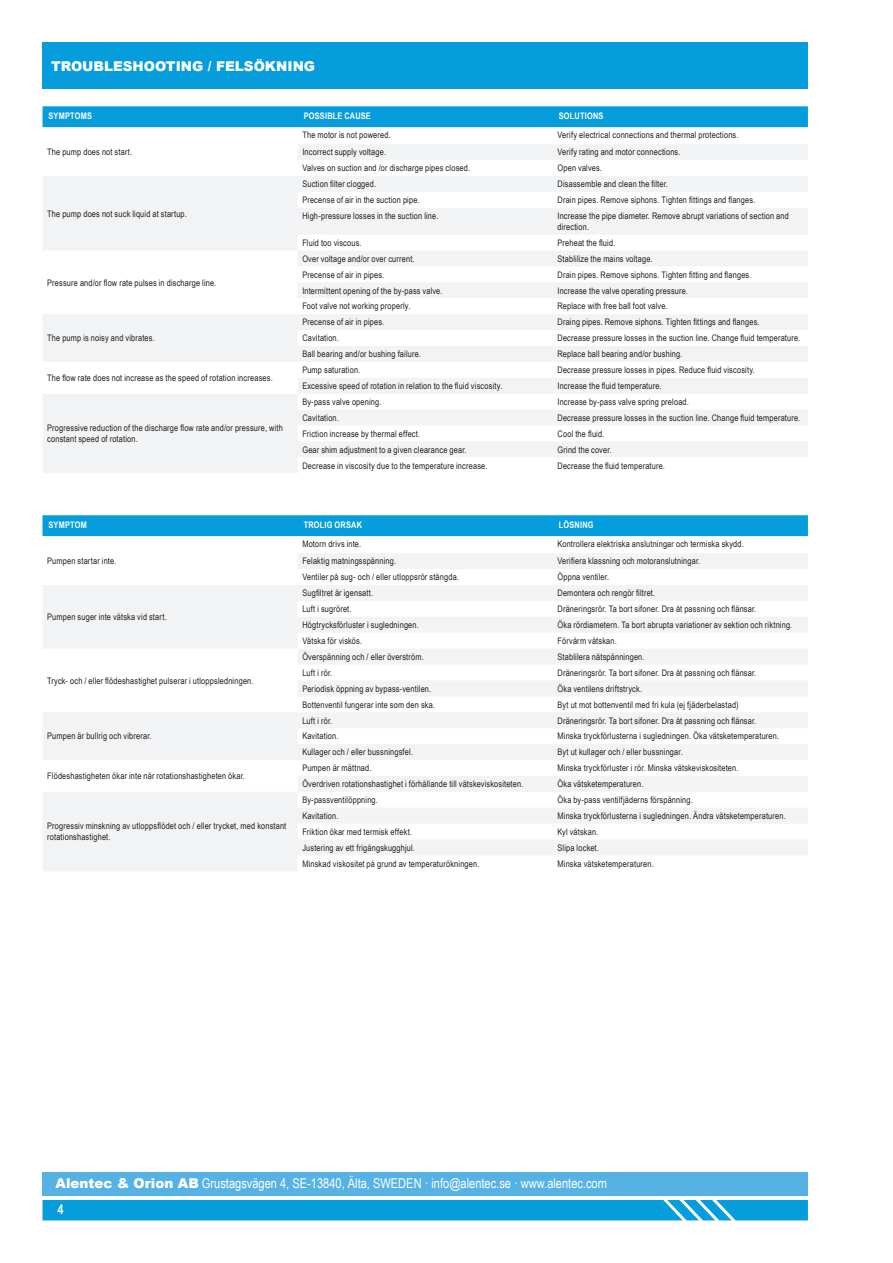
<style>
.page{position:relative;width:893px;height:1263px;background:#fff}
.page>*{position:absolute;margin:0;border:0;box-sizing:border-box;transform-origin:0 0}
.t1{font:13.5px/26.4px "Arial Narrow";color:#fff}
.titulos_apartados{font:900 13.5px "Arial";color:#fff}
.t2{font:9px/10.8px "Arial Narrow";letter-spacing:.02em;color:#231f20}
.t3{font:700 9px "Arial Narrow";letter-spacing:.025em;color:#fff}
.s1{font-family:"Arial";font-weight:900}
.s2{font-weight:700}
</style>
<div class="page">
<div style="left:43px;top:1200px;width:765px;height:20px;background:#069ddc"></div>
<div style="left:43px;top:1172px;width:765px;height:24px;background:#57b2e4"></div>
<div style="left:43px;top:43px;width:765px;height:46px;background:#069ddc"></div>
<div style="left:43px;top:106px;width:765px;height:21px;background:#069ddc"></div>
<svg style="left:43px;top:145px;width:765px;height:328px;fill:#f2f3f4"></svg>
<div style="left:43px;top:515px;width:765px;height:21px;background:#069ddc"></div>
<svg style="left:43px;top:553px;width:765px;height:318px;fill:#f2f3f4"></svg>
<p class="titulos_apartados" style="left:51px;top:56px;width:264px">TROUBLESHOOTI NG / FELSÖKNI NG</p>
<p class="t3" style="left:49px;top:109px;width:45px">SYMPTOMS</p>
<p class="t3" style="left:304px;top:109px;width:69px">POSSIBLE CAUSE</p>
<p class="t3" style="left:559px;top:109px;width:46px">SOLUTIONS</p>
<p class="t2" style="left:47px;top:146px;width:87px">The pump does not start.</p>
<p class="t2" style="left:302px;top:129px;width:90px">The motor is not powered.</p>
<p class="t2" style="left:557px;top:129px;width:182px">Verify electrical connections and thermal protections.</p>
<p class="t2" style="left:302px;top:147px;width:85px">Incorrect supply voltage.</p>
<p class="t2" style="left:557px;top:147px;width:125px">Verify rating and motor connections.</p>
<p class="t2" style="left:302px;top:162px;width:169px">Valves on suction and /or discharge pipes closed.</p>
<p class="t2" style="left:557px;top:162px;width:46px">Open valves.</p>
<p class="t2" style="left:47px;top:208px;width:141px">The pump does not suck liquid at startup.</p>
<p class="t2" style="left:47px;top:277px;width:171px">Pressure and/or flow rate pulses in discharge line.</p>
<p class="t2" style="left:47px;top:332px;width:109px">The pump is noisy and vibrates.</p>
<p class="t2" style="left:47px;top:372px;width:227px">The flow rate does not increase as the speed of rotation increases.</p>
<p class="t2" style="left:47px;top:422px;width:237px">Progressive reduction of the discharge flow rate and/or pressure, with constant speed of rotation.</p>
<p class="t2" style="left:302px;top:178px;width:75px">Suction filter clogged.</p>
<p class="t2" style="left:557px;top:178px;width:112px">Disassemble and clean the filter.</p>
<p class="t2" style="left:302px;top:194px;width:119px">Precense of air in the suction pipe.</p>
<p class="t2" style="left:557px;top:194px;width:199px">Drain pipes. Remove siphons. Tighten fittings and flanges.</p>
<p class="t2" style="left:302px;top:210px;width:138px">High-pressure losses in the suction line.</p>
<p class="t2" style="left:557px;top:210px;width:233px">Increase the pipe diameter. Remove abrupt variations of section and direction.</p>
<p class="t2" style="left:302px;top:237px;width:61px">Fluid too viscous.</p>
<p class="t2" style="left:557px;top:237px;width:59px">Preheat the fluid.</p>
<p class="t2" style="left:302px;top:253px;width:114px">Over voltage and/or over current.</p>
<p class="t2" style="left:557px;top:253px;width:97px">Stablilize the mains voltage.</p>
<p class="t2" style="left:302px;top:269px;width:83px">Precense of air in pipes.</p>
<p class="t2" style="left:557px;top:269px;width:196px">Drain pipes. Remove siphons. Tighten fitting and flanges.</p>
<p class="t2" style="left:302px;top:285px;width:142px">Intermittent opening of the by-pass valve.</p>
<p class="t2" style="left:557px;top:285px;width:132px">Increase the valve operating pressure.</p>
<p class="t2" style="left:302px;top:301px;width:110px">Foot valve not working properly.</p>
<p class="t2" style="left:557px;top:301px;width:112px">Replace with free ball foot valve.</p>
<p class="t2" style="left:302px;top:316px;width:83px">Precense of air in pipes.</p>
<p class="t2" style="left:557px;top:316px;width:204px">Draing pipes. Remove siphons. Tighten fittings and flanges.</p>
<p class="t2" style="left:302px;top:332px;width:38px">Cavitation.</p>
<p class="t2" style="left:557px;top:332px;width:244px">Decrease pressure losses in the suction line. Change fluid temperature.</p>
<p class="t2" style="left:302px;top:348px;width:120px">Ball bearing and/or bushing failure.</p>
<p class="t2" style="left:557px;top:348px;width:126px">Replace ball bearing and/or bushing.</p>
<p class="t2" style="left:302px;top:364px;width:59px">Pump saturation.</p>
<p class="t2" style="left:557px;top:364px;width:199px">Decrease pressure losses in pipes. Reduce fluid viscosity.</p>
<p class="t2" style="left:302px;top:380px;width:202px">Excessive speed of rotation in relation to the fluid viscosity.</p>
<p class="t2" style="left:557px;top:380px;width:106px">Increase the fluid temperature.</p>
<p class="t2" style="left:302px;top:396px;width:81px">By-pass valve opening.</p>
<p class="t2" style="left:557px;top:396px;width:133px">Increase by-pass valve spring preload.</p>
<p class="t2" style="left:302px;top:412px;width:38px">Cavitation.</p>
<p class="t2" style="left:557px;top:412px;width:244px">Decrease pressure losses in the suction line. Change fluid temperature.</p>
<p class="t2" style="left:302px;top:428px;width:119px">Friction increase by thermal effect.</p>
<p class="t2" style="left:557px;top:428px;width:48px">Cool the fluid.</p>
<p class="t2" style="left:302px;top:444px;width:166px">Gear shim adjustment to a given clearance gear.</p>
<p class="t2" style="left:557px;top:444px;width:56px">Grind the cover.</p>
<p class="t2" style="left:302px;top:460px;width:187px">Decrease in viscosity due to the temperature increase.</p>
<p class="t2" style="left:557px;top:460px;width:109px">Decrease the fluid temperature.</p>
<p class="t3" style="left:49px;top:518px;width:40px">SYMPTOM</p>
<p class="t3" style="left:304px;top:518px;width:60px">TROLIG ORSAK</p>
<p class="t3" style="left:559px;top:518px;width:36px">LÖSNING</p>
<p class="t2" style="left:47px;top:555px;width:71px">Pumpen startar inte.</p>
<p class="t2" style="left:302px;top:538px;width:60px">Motorn drivs inte.</p>
<p class="t2" style="left:557px;top:538px;width:188px">Kontrollera elektriska anslutningar och termiska skydd.</p>
<p class="t2" style="left:302px;top:555px;width:95px">Felaktig matningsspänning.</p>
<p class="t2" style="left:557px;top:555px;width:144px">Verifiera klassning och motoranslutningar.</p>
<p class="t2" style="left:302px;top:571px;width:158px">Ventiler på sug- och / eller utloppsrör stängda.</p>
<p class="t2" style="left:557px;top:571px;width:53px">Öppna ventiler.</p>
<p class="t2" style="left:47px;top:611px;width:121px">Pumpen suger inte vätska vid start.</p>
<p class="t2" style="left:47px;top:675px;width:208px">Tryck- och / eller flödeshastighet pulserar i utloppsledningen.</p>
<p class="t2" style="left:47px;top:730px;width:106px">Pumpen är bullrig och vibrerar.</p>
<p class="t2" style="left:47px;top:770px;width:199px">Flödeshastigheten ökar inte när rotationshastigheten ökar.</p>
<p class="t2" style="left:47px;top:820px;width:241px">Progressiv minskning av utloppsflödet och / eller trycket, med konstant rotationshastighet.</p>
<p class="t2" style="left:302px;top:587px;width:72px">Sugfiltret är igensatt.</p>
<p class="t2" style="left:557px;top:587px;width:99px">Demontera och rengör filtret.</p>
<p class="t2" style="left:302px;top:603px;width:51px">Luft i sugröret.</p>
<p class="t2" style="left:557px;top:603px;width:200px">Dräneringsrör. Ta bort sifoner. Dra åt passning och flänsar.</p>
<p class="t2" style="left:302px;top:619px;width:118px">Högtrycksförluster i sugledningen.</p>
<p class="t2" style="left:557px;top:619px;width:236px">Öka rördiametern. Ta bort abrupta variationer av sektion och riktning.</p>
<p class="t2" style="left:302px;top:635px;width:61px">Vätska för viskös.</p>
<p class="t2" style="left:557px;top:635px;width:61px">Förvärm vätskan.</p>
<p class="t2" style="left:302px;top:651px;width:123px">Överspänning och / eller överström.</p>
<p class="t2" style="left:557px;top:651px;width:89px">Stablilera nätspänningen.</p>
<p class="t2" style="left:302px;top:667px;width:31px">Luft i rör.</p>
<p class="t2" style="left:557px;top:667px;width:200px">Dräneringsrör. Ta bort sifoner. Dra åt passning och flänsar.</p>
<p class="t2" style="left:302px;top:683px;width:130px">Periodisk öppning av bypass-ventilen.</p>
<p class="t2" style="left:557px;top:683px;width:86px">Öka ventilens driftstryck.</p>
<p class="t2" style="left:302px;top:699px;width:134px">Bottenventil fungerar inte som den ska.</p>
<p class="t2" style="left:557px;top:699px;width:183px">Byt ut mot bottenventil med fri kula (ej fjäderbelastad)</p>
<p class="t2" style="left:302px;top:715px;width:31px">Luft i rör.</p>
<p class="t2" style="left:557px;top:715px;width:200px">Dräneringsrör. Ta bort sifoner. Dra åt passning och flänsar.</p>
<p class="t2" style="left:302px;top:730px;width:38px">Kavitation.</p>
<p class="t2" style="left:557px;top:730px;width:223px">Minska tryckförlusterna i sugledningen. Öka vätsketemperaturen.</p>
<p class="t2" style="left:302px;top:746px;width:112px">Kullager och / eller bussningsfel.</p>
<p class="t2" style="left:557px;top:746px;width:127px">Byt ut kullager och / eller bussningar.</p>
<p class="t2" style="left:302px;top:762px;width:71px">Pumpen är mättnad.</p>
<p class="t2" style="left:557px;top:762px;width:182px">Minska tryckförluster i rör. Minska vätskeviskositeten.</p>
<p class="t2" style="left:302px;top:778px;width:222px">Överdriven rotationshastighet i förhållande till vätskeviskositeten.</p>
<p class="t2" style="left:557px;top:778px;width:87px">Öka vätsketemperaturen.</p>
<p class="t2" style="left:302px;top:794px;width:77px">By-passventilöppning.</p>
<p class="t2" style="left:557px;top:794px;width:137px">Öka by-pass ventilfjäderns förspänning.</p>
<p class="t2" style="left:302px;top:810px;width:38px">Kavitation.</p>
<p class="t2" style="left:557px;top:810px;width:230px">Minska tryckförlusterna i sugledningen. Ändra vätsketemperaturen.</p>
<p class="t2" style="left:302px;top:826px;width:111px">Friktion ökar med termisk effekt.</p>
<p class="t2" style="left:557px;top:826px;width:42px">Kyl vätskan.</p>
<p class="t2" style="left:302px;top:842px;width:114px">Justering av ett frigångskugghjul.</p>
<p class="t2" style="left:557px;top:842px;width:43px">Slipa locket.</p>
<p class="t2" style="left:302px;top:858px;width:179px">Minskad viskositet på grund av temperaturökningen.</p>
<p class="t2" style="left:557px;top:858px;width:98px">Minska vätsketemperaturen.</p>
<h1 class="t1" style="left:56px;top:1169px;width:553px"><span class="s1">Alentec &amp; Orion AB</span> Grustagsvägen 4, SE-13840, Älta, SWEDEN · info@alentec.se · www.alentec.com<br><span class="s2">4</span></h1>
</div>
